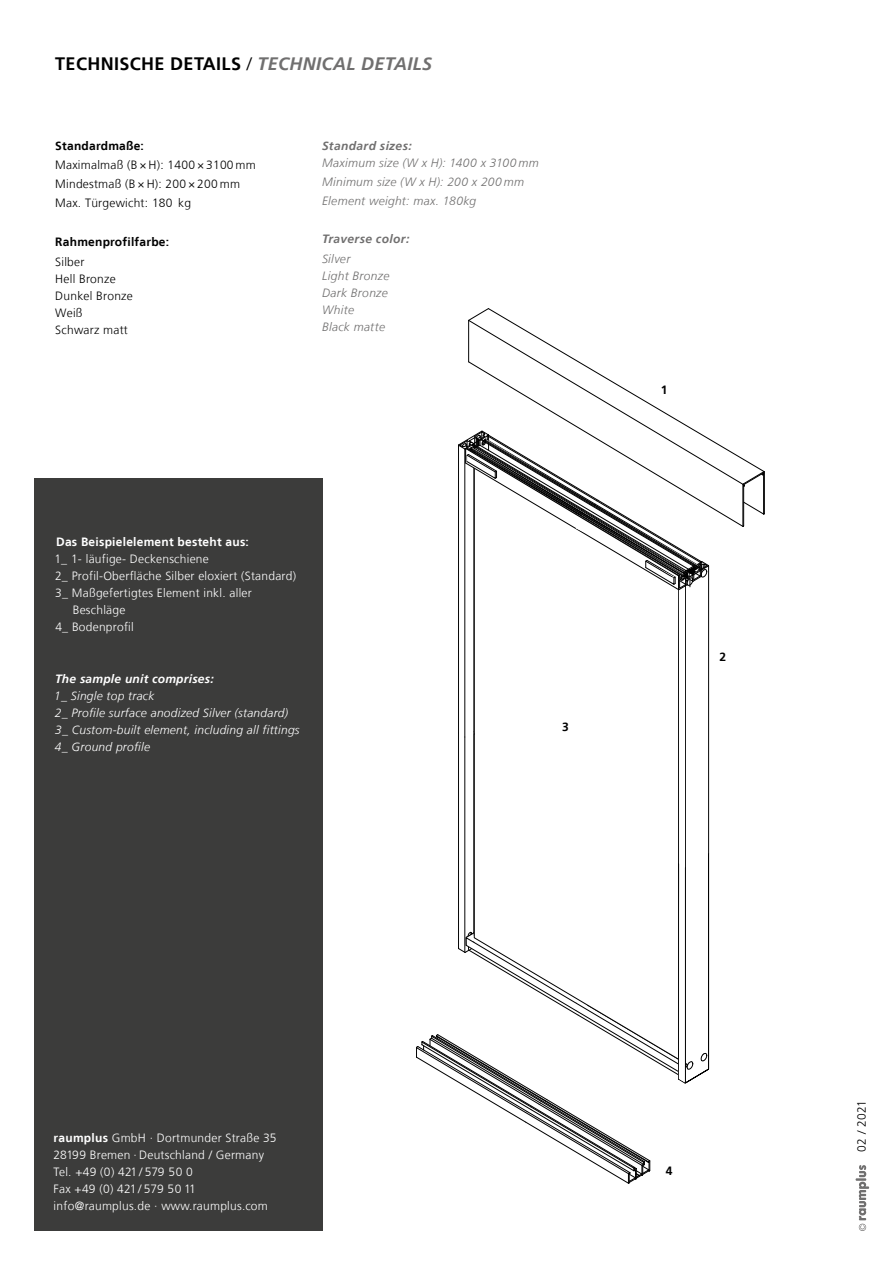
<style>
.page{position:relative;width:893px;height:1263px;background:#fff}
.page>*{position:absolute;margin:0;border:0;box-sizing:border-box;transform-origin:0 0}
.t1{font:700 18px "Frutiger LT";letter-spacing:.02em;color:#000}
.t2{font:300 12px/17px "Frutiger LT";letter-spacing:.02em;color:#fff}
.t3{font:300 12px/17px "Frutiger LT";letter-spacing:.02em;color:#000}
.t4{font:italic 300 12px/17px "Frutiger LT";letter-spacing:.025em;color:#706f6f}
.t5{font:italic 300 12px/17px "Frutiger LT";letter-spacing:.02em;color:#fff}
.t6{font:700 12px "Frutiger LT";letter-spacing:.02em;color:#000}
.t7{font:700 12px "Frutiger LT";letter-spacing:.02em;color:#fff}
.t8{font:italic 700 12px "Frutiger LT";letter-spacing:.03em;color:#706f6f}
.t9{font:italic 700 12px "Frutiger LT";letter-spacing:.02em;color:#fff}
.s1{font-weight:300}
.s2{font-style:italic;color:#706f6f}
.s3{font-weight:700}
</style>
<div class="page">
<svg style="left:856px;top:1165px;width:13px;height:66px"></svg>
<div style="left:34px;top:478px;width:288px;height:753px;background:#3c3c3b"></div>
<hr style="left:763px;top:475px;width:1px;height:39px;background:#000">
<hr style="left:764px;top:472px;width:1px;height:41px;background:#000">
<svg style="left:470px;top:309px;width:17px;height:10px"></svg>
<svg style="left:744px;top:501px;width:21px;height:14px"></svg>
<svg style="left:468px;top:319px;width:108px;height:41px"></svg>
<svg style="left:468px;top:360px;width:276px;height:167px"></svg>
<svg style="left:742px;top:470px;width:23px;height:18px"></svg>
<hr style="left:468px;top:320px;width:1px;height:42px;background:#000">
<svg style="left:416px;top:430px;width:298px;height:754px"></svg>
<h1 class="t1" style="left:55px;top:53px;width:378px">TECHNISCHE DETAILS <span class="s1">/</span> <span class="s2">TECHNICAL DETAILS</span></h1>
<p class="t6" style="left:55px;top:139px;width:90px">Standardmaße:</p>
<p class="t3" style="left:55px;top:155px;width:202px;line-height:19.2px">Maximalmaß (B ×H): 1400 × 3100 mm<br>Mindestmaß (B ×H): 200 × 200 mm<br>Max. Türgewicht: 180 kg</p>
<p class="t6" style="left:55px;top:234px;width:115px">Rahmenprofilfarbe:</p>
<p class="t3" style="left:55px;top:253px;width:79px">Silber<br>Hell Bronze<br>Dunkel Bronze<br>Weiß<br>Schwarz matt</p>
<p class="t8" style="left:322px;top:139px;width:91px">Standard sizes:</p>
<p class="t4" style="left:322px;top:153px;width:218px;line-height:19.2px">Maximum size (W x H): 1400 x 3100 mm<br>Minimum size (W x H): 200 x 200 mm<br>Element weight: max. 180kg</p>
<p class="t8" style="left:322px;top:232px;width:89px">Traverse color:</p>
<p class="t4" style="left:322px;top:250px;width:69px">Silver<br>Light Bronze<br>Dark Bronze<br>White<br>Black matte</p>
<p class="t7" style="left:56px;top:535px;width:194px">Das Beispielelement besteht aus:</p>
<p class="t2" style="left:54px;top:551px;width:156px">1_ 1- läufige- Deckenschiene</p>
<p class="t2" style="left:55px;top:568px;width:243px">2_ Profil-Oberfläche Silber eloxiert (Standard)</p>
<p class="t2" style="left:55px;top:585px;width:198px">3_ Maßgefertigtes Element inkl. aller</p>
<p class="t2" style="left:73px;top:602px;width:54px">Beschläge</p>
<p class="t2" style="left:55px;top:619px;width:80px">4_ Bodenprofil</p>
<p class="t9" style="left:55px;top:671px;width:160px">The sample unit comprises:</p>
<p class="t5" style="left:54px;top:687px;width:247px">1_ Single top track<br>2_ Profile surface anodized Silver (standard)<br>3_ Custom-built element, including all fittings 4_ Ground profile</p>
<p class="t6" style="left:562px;top:719px;width:8px">3</p>
<p class="t6" style="left:661px;top:383px;width:8px">1</p>
<p class="t6" style="left:719px;top:650px;width:8px">2</p>
<p class="t2" style="left:54px;top:1129px;width:224px"><span class="s3">raumplus</span> GmbH · Dortmunder Straße 35<br>28199 Bremen · Deutschland / Germany<br>Tel. +49 (0) 421 / 579 50 0<br>Fax +49 (0) 421 / 579 50 11 info@raumplus.de · www.raumplus.com</p>
<p class="t6" style="left:666px;top:1164px;width:8px">4</p>
<p class="t3" style="left:853px;top:1152px;width:53px;rotate:-90deg">02 / 2021</p>
</div>
